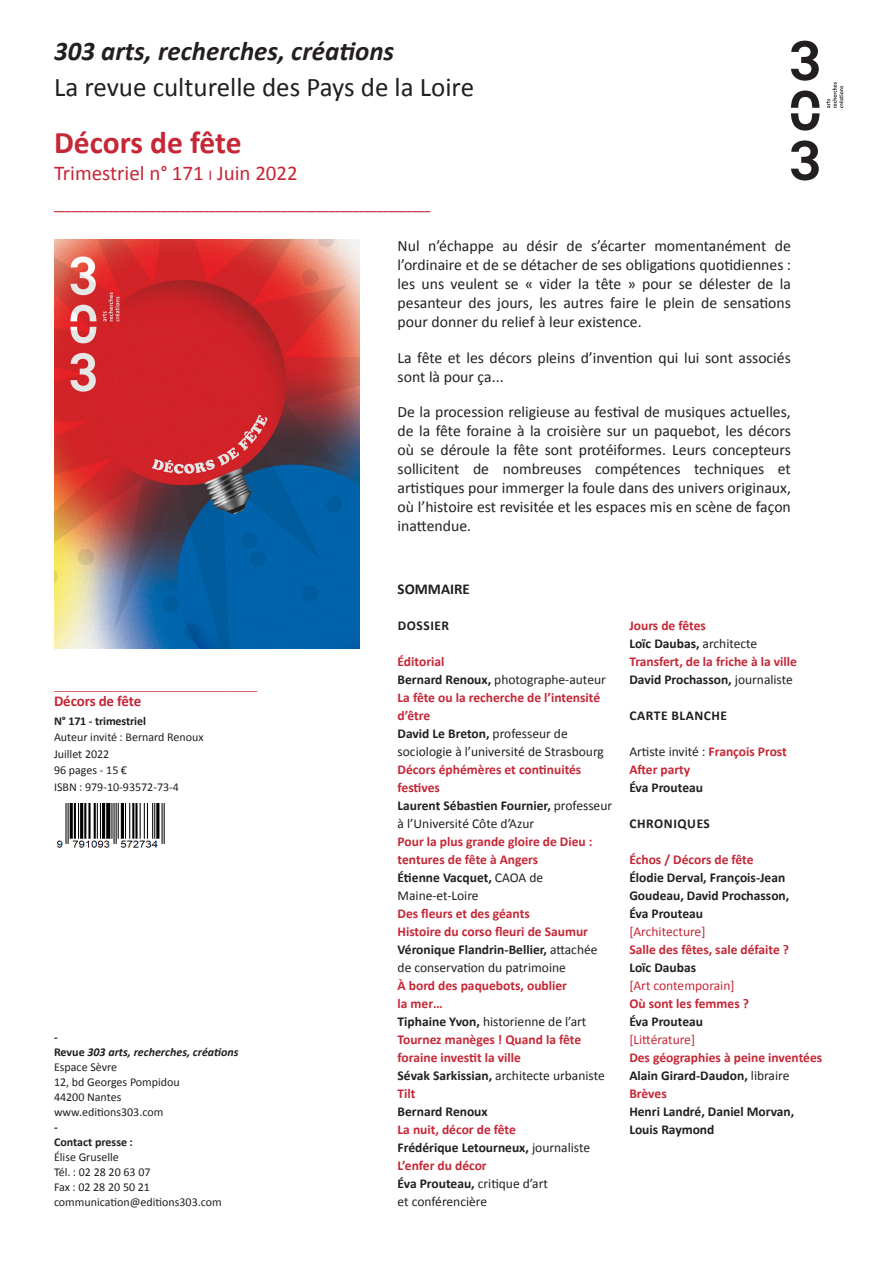
<style>
.page{position:relative;width:893px;height:1263px;background:#fff}
.page>*{position:absolute;margin:0;border:0;box-sizing:border-box;transform-origin:0 0}
.t1{font:700 31.5px "Calibri";letter-spacing:-.005em;color:#c52736}
.t2{font:27px "Calibri";color:#231f20}
.t3{font:italic 700 27px "Calibri";color:#231f20}
.t4{font:21px "Calibri";color:#c52736}
.t5{font:15.75px/18.9px "Calibri";color:#231f20;text-align:justify}
.t6{font:700 15px "Calibri";letter-spacing:-.015em;color:#c52736}
.TITRE_DE_PARTIE{font:700 15px "Calibri";color:#231f20}
.TITRE_ARTICLE{font:700 13.5px/18px "Calibri";color:#c52736}
.TITRE_ARTICLE-2{font:13.5px/18px "Calibri";color:#231f20}
.TITRE_ARTICLE-3{font:700 13.5px/18px "Calibri";color:#231f20}
.TITRE_ARTICLE-4{font:13.5px "Calibri";color:#c52736}
.t7{font:13.5px "Meta Plus Normal";color:#c52736}
.TITRE_ARTICLE-5{font:700 13.5px "Calibri";letter-spacing:.04em;color:#231f20}
.t8{font:12px "Calibri";color:#231f20}
.t9{font:700 12px "Calibri";color:#c52736}
.t10{font:700 12px "Calibri";letter-spacing:-.01em;color:#231f20}
.t11{font:italic 700 12px "Calibri";color:#231f20}
.s1{font-size:15px}
.s2{font-style:normal}
.s3{font-weight:700}
.s4{font-weight:400}
.s5{font-weight:700;color:#c52736}
</style>
<div class="page">
<svg style="left:791px;top:41px;width:28px;height:40px"></svg>
<svg style="left:791px;top:91px;width:28px;height:40px"></svg>
<svg style="left:791px;top:140px;width:28px;height:40px"></svg>
<svg style="left:826px;top:82px;width:17px;height:26px"></svg>
<img style="left:56px;top:804px;width:109px;height:44px">
<img style="left:54px;top:240px;width:305px;height:408px">
<p class="t3" style="left:54px;top:32px;width:342px">303 arts, recherches, créations</p>
<p class="t2" style="left:54px;top:68px;width:422px">La revue culturelle des Pays de la Loire</p>
<p class="t1" style="left:54px;top:120px;width:189px">Décors de fête</p>
<p class="t4" style="left:54px;top:158px;width:245px">Trimestriel n° 171 <span class="s1">I</span> Juin 2022</p>
<p class="t9" style="left:54px;top:197px;width:378px">_______________________________________________________________</p>
<p class="t7" style="left:54px;top:677px;width:205px">________________________________</p>
<p class="t6" style="left:54px;top:691px;width:89px">Décors de fête</p>
<p class="t10" style="left:54px;top:712px;width:93px">N° 171 - trimestriel</p>
<p class="t8" style="left:54px;top:729px;width:151px">Auteur invité : Bernard Renoux</p>
<p class="t8" style="left:54px;top:745px;width:57px">Juillet 2022</p>
<p class="t8" style="left:54px;top:762px;width:74px">96 pages - 15 €</p>
<p class="t8" style="left:54px;top:779px;width:126px">ISBN : 979-10-93572-73-4</p>
<p class="t10" style="left:54px;top:1029px;width:5px">-</p>
<p class="t11" style="left:54px;top:1044px;width:186px"><span class="s2">Revue</span> 303 arts, recherches, créations</p>
<p class="t8" style="left:54px;top:1059px;width:65px">Espace Sèvre</p>
<p class="t8" style="left:54px;top:1074px;width:127px">12, bd Georges Pompidou</p>
<p class="t8" style="left:54px;top:1089px;width:69px">44200 Nantes</p>
<p class="t8" style="left:54px;top:1104px;width:111px">www.editions303.com</p>
<p class="t10" style="left:54px;top:1119px;width:5px">-</p>
<p class="t10" style="left:54px;top:1134px;width:80px">Contact presse :</p>
<p class="t8" style="left:54px;top:1149px;width:66px">Élise Gruselle</p>
<p class="t8" style="left:54px;top:1164px;width:98px">Tél. : 02 28 20 63 07</p>
<p class="t8" style="left:54px;top:1179px;width:98px">Fax : 02 28 20 50 21</p>
<p class="t8" style="left:54px;top:1194px;width:169px">communication@editions303.com</p>
<p class="t5" style="left:398px;top:236px;width:395px">Nul n’échappe au désir de s’écarter momentanément de l’ordinaire et de se détacher de ses obligations quotidiennes : les uns veulent se « vider la tête » pour se délester de la pesanteur des jours, les autres faire le plein de sensations pour donner du relief à leur existence.</p>
<p class="t5" style="left:398px;top:347px;width:395px">La fête et les décors pleins d’invention qui lui sont associés sont là pour ça...</p>
<p class="t5" style="left:398px;top:402px;width:395px">De la procession religieuse au festival de musiques actuelles, de la fête foraine à la croisière sur un paquebot, les décors où se déroule la fête sont protéiformes. Leurs concepteurs sollicitent de nombreuses compétences techniques et artistiques pour immerger la foule dans des univers originaux, où l’histoire est revisitée et les espaces mis en scène de façon inattendue.</p>
<p class="TITRE_DE_PARTIE" style="left:398px;top:578px;width:74px">SOMMAIRE</p>
<p class="TITRE_ARTICLE-5" style="left:398px;top:616px;width:53px">DOSSIER</p>
<p class="TITRE_ARTICLE" style="left:398px;top:652px;width:48px">Éditorial</p>
<p class="TITRE_ARTICLE-2" style="left:398px;top:670px;width:210px"><span class="s3">Bernard Renoux,</span> photographe-auteur</p>
<p class="TITRE_ARTICLE" style="left:398px;top:688px;width:204px">La fête ou la recherche de l’intensité d’être</p>
<p class="TITRE_ARTICLE-2" style="left:398px;top:724px;width:208px"><span class="s3">David Le Breton,</span> professeur de sociologie à l’université de Strasbourg</p>
<p class="TITRE_ARTICLE" style="left:398px;top:760px;width:185px">Décors éphémères et continuités festives</p>
<p class="TITRE_ARTICLE-2" style="left:398px;top:796px;width:216px"><span class="s3">Laurent Sébastien Fournier,</span> professeur à l’Université Côte d’Azur</p>
<p class="TITRE_ARTICLE" style="left:398px;top:832px;width:197px">Pour la plus grande gloire de Dieu : tentures de fête à Angers</p>
<p class="TITRE_ARTICLE-3" style="left:398px;top:868px;width:147px">Étienne Vacquet, <span class="s4">CAOA de</span></p>
<p class="TITRE_ARTICLE-2" style="left:398px;top:886px;width:83px">Maine-et-Loire</p>
<p class="TITRE_ARTICLE" style="left:398px;top:904px;width:134px">Des fleurs et des géants</p>
<p class="TITRE_ARTICLE" style="left:398px;top:922px;width:192px">Histoire du corso fleuri de Saumur</p>
<p class="TITRE_ARTICLE-2" style="left:398px;top:940px;width:201px"><span class="s3">Véronique Flandrin-Bellier,</span> attachée de conservation du patrimoine</p>
<p class="TITRE_ARTICLE" style="left:398px;top:976px;width:171px">À bord des paquebots, oublier</p>
<p class="TITRE_ARTICLE" style="left:398px;top:994px;width:47px">la mer…</p>
<p class="TITRE_ARTICLE-2" style="left:398px;top:1012px;width:190px"><span class="s3">Tiphaine Yvon,</span> historienne de l’art</p>
<p class="TITRE_ARTICLE" style="left:398px;top:1030px;width:185px">Tournez manèges ! Quand la fête foraine investit la ville</p>
<p class="TITRE_ARTICLE-2" style="left:398px;top:1066px;width:209px"><span class="s3">Sévak Sarkissian,</span> architecte urbaniste</p>
<p class="TITRE_ARTICLE" style="left:398px;top:1084px;width:20px">Tilt</p>
<p class="TITRE_ARTICLE-3" style="left:398px;top:1102px;width:92px">Bernard Renoux</p>
<p class="TITRE_ARTICLE" style="left:398px;top:1120px;width:120px">La nuit, décor de fête</p>
<p class="TITRE_ARTICLE-3" style="left:398px;top:1138px;width:194px">Frédérique Letourneux, <span class="s4">journaliste</span></p>
<p class="TITRE_ARTICLE" style="left:398px;top:1156px;width:91px">L’enfer du décor</p>
<p class="TITRE_ARTICLE-2" style="left:398px;top:1174px;width:152px"><span class="s3">Éva Prouteau,</span> critique d’art</p>
<p class="TITRE_ARTICLE-2" style="left:398px;top:1192px;width:91px">et conférencière</p>
<p class="TITRE_ARTICLE" style="left:629px;top:616px;width:78px">Jours de fêtes</p>
<p class="TITRE_ARTICLE-3" style="left:629px;top:634px;width:130px">Loïc Daubas, <span class="s4">architecte</span></p>
<p class="TITRE_ARTICLE" style="left:629px;top:652px;width:169px">Transfert, de la friche à la ville</p>
<p class="TITRE_ARTICLE-3" style="left:629px;top:670px;width:165px">David Prochasson, <span class="s4">journaliste</span></p>
<p class="TITRE_ARTICLE-5" style="left:630px;top:706px;width:99px">CARTE BLANCHE</p>
<p class="TITRE_ARTICLE-2" style="left:629px;top:742px;width:159px">Artiste invité : <span class="s5">François Prost</span></p>
<p class="TITRE_ARTICLE" style="left:629px;top:760px;width:63px">After party</p>
<p class="TITRE_ARTICLE-3" style="left:629px;top:778px;width:75px">Éva Prouteau</p>
<p class="TITRE_ARTICLE-5" style="left:630px;top:814px;width:82px">CHRONIQUES</p>
<p class="TITRE_ARTICLE" style="left:629px;top:850px;width:126px">Échos / Décors de fête</p>
<p class="TITRE_ARTICLE-3" style="left:629px;top:868px;width:161px">Élodie Derval, François-Jean<br>Goudeau, David Prochasson,</p>
<p class="TITRE_ARTICLE-3" style="left:629px;top:904px;width:75px">Éva Prouteau</p>
<p class="TITRE_ARTICLE-4" style="left:629px;top:922px;width:78px">[Architecture]</p>
<p class="TITRE_ARTICLE" style="left:629px;top:940px;width:161px">Salle des fêtes, sale défaite ?</p>
<p class="TITRE_ARTICLE-3" style="left:629px;top:958px;width:68px">Loïc Daubas</p>
<p class="TITRE_ARTICLE-4" style="left:629px;top:976px;width:107px">[Art contemporain]</p>
<p class="TITRE_ARTICLE" style="left:629px;top:994px;width:121px">Où sont les femmes ?</p>
<p class="TITRE_ARTICLE-3" style="left:629px;top:1012px;width:75px">Éva Prouteau</p>
<p class="TITRE_ARTICLE-4" style="left:629px;top:1030px;width:67px">[Littérature]</p>
<p class="TITRE_ARTICLE" style="left:629px;top:1048px;width:194px">Des géographies à peine inventées</p>
<p class="TITRE_ARTICLE-3" style="left:629px;top:1066px;width:162px">Alain Girard-Daudon, <span class="s4">libraire</span></p>
<p class="TITRE_ARTICLE" style="left:629px;top:1084px;width:39px">Brèves</p>
<p class="TITRE_ARTICLE-3" style="left:629px;top:1102px;width:167px">Henri Landré, Daniel Morvan,</p>
<p class="TITRE_ARTICLE-3" style="left:629px;top:1120px;width:87px">Louis Raymond</p>
</div>
